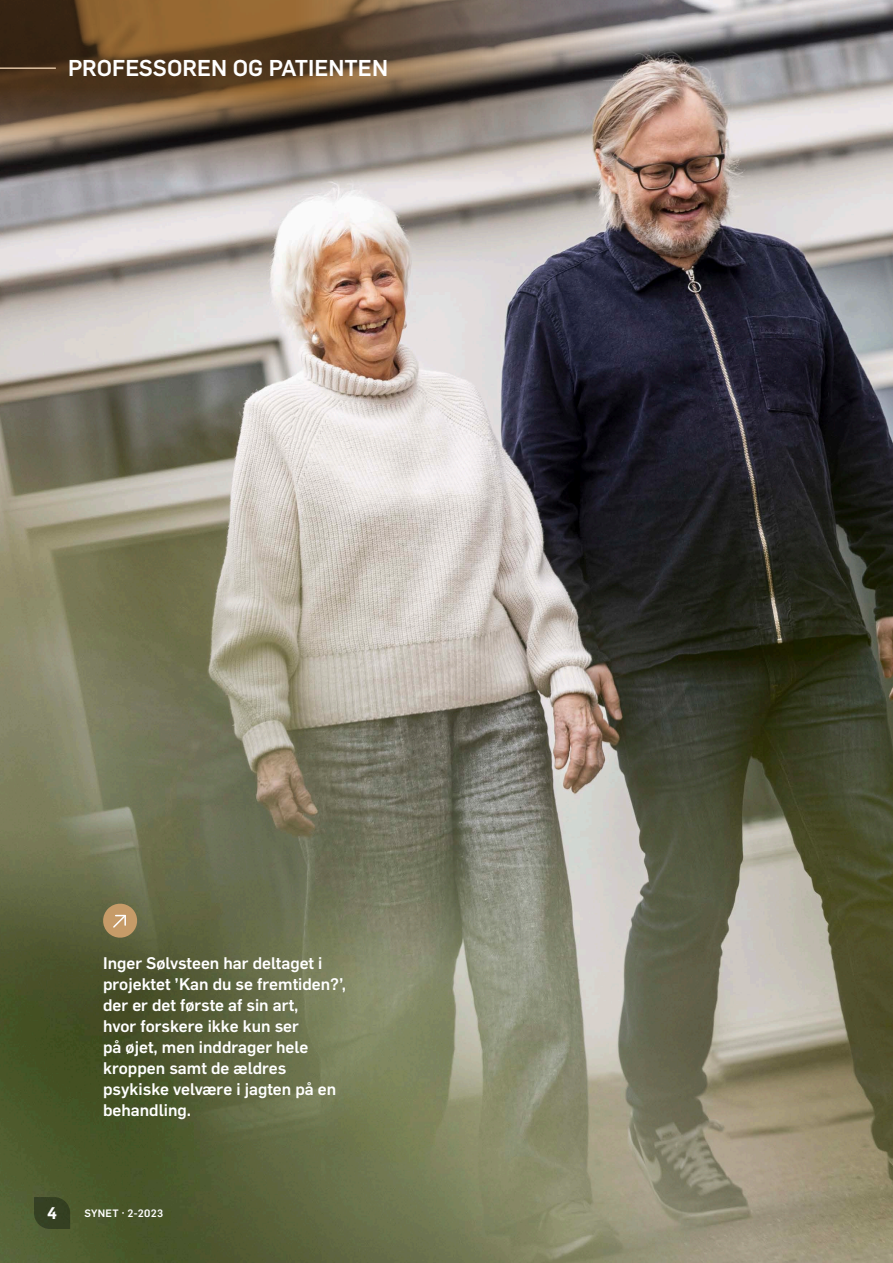
<style>
.page{position:relative;width:893px;height:1263px;background:#fff}
.page>*{position:absolute;margin:0;border:0;box-sizing:border-box;transform-origin:0 0}
.t1{font:500 22.5px "Flama";color:#fff}
.t2{font:500 16.5px/21px "Flama";color:#fff}
.t3{font:600 16.5px "Flama";color:#fff}
.t4{font:500 10.5px "Flama";letter-spacing:.025em;color:#fff}
</style>
<div class="page">
<img style="left:0;top:0;width:893px;height:1263px">
<svg style="left:0;top:0;width:646px;height:182px;background:#796756"></svg>
<hr style="left:0;top:67px;width:55px;height:2px;background:#dcc0a1">
<svg style="left:101px;top:902px;width:38px;height:37px"></svg>
<svg style="left:34px;top:1197px;width:36px;height:32px"></svg>
<h1 class="t1" style="left:68px;top:52px;width:322px">PROFESSOREN OG PATIENTEN</h1>
<p class="t2" style="left:103px;top:951px;width:245px">Inger Sølvsteen har deltaget i projektet ’Kan du se fremtiden?’, der er det første af sin art,<br>hvor forskere ikke kun ser<br>på øjet, men inddrager hele kroppen samt de ældres psykiske velvære i jagten på en behandling.</p>
<p class="t3" style="left:47px;top:1201px;width:11px">4</p>
<p class="t4" style="left:84px;top:1206px;width:80px">SYNET · 2-2023</p>
</div>
